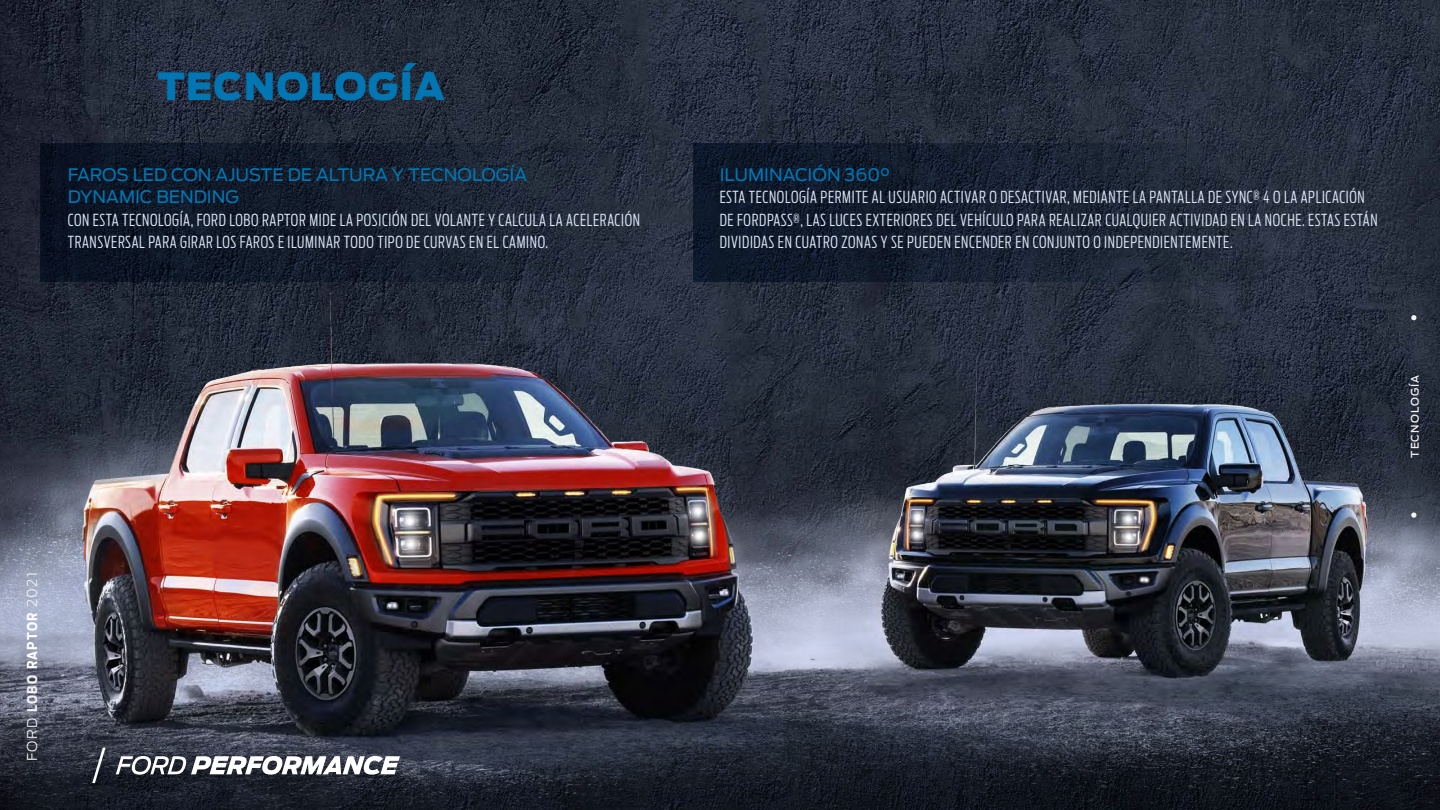
<style>
.page{position:relative;width:1440px;height:810px;background:#fff}
.page>*{position:absolute;margin:0;border:0;box-sizing:border-box;transform-origin:0 0}
.Titulo{font:37.5px "Ford Antenna Black";letter-spacing:.03em;color:#0276b3}
.Texto_de_Caja_azul{font:17.25px "Ford Antenna Regular";color:#0276b3}
.Paragraph_Style_1{font:300 16.5px/22.5px "Ford Antenna Extra Cond";letter-spacing:.04em;color:#dce6f6}
.Cuerpo{font:300 13.5px "Ford Antenna";letter-spacing:.1em;color:#f2f2f2}
.Cuerpo-2{font:500 10.5px "Ford Antenna";letter-spacing:.1em;color:#f2f2f2}
.s1{font-family:"Ford Antenna Cond Bold";font-weight:400}
.s2{font-family:"Ford Antenna Cond Bold";font-weight:400;color:#fff}
</style>
<div class="page">
<svg style="left:0;top:0;width:1440px;height:57px;background:#252c3a"></svg>
<img style="left:0;top:57px;width:1440px;height:753px">
<svg style="left:1411px;top:315px;width:5px;height:5px"></svg>
<svg style="left:1411px;top:512px;width:5px;height:6px"></svg>
<div style="left:89px;top:748px;width:319px;height:48px;background:#000;opacity:.3"></div>
<svg style="left:116px;top:756px;width:284px;height:19px"></svg>
<svg style="left:92px;top:748px;width:14px;height:35px"></svg>
<p class="Titulo" style="left:158px;top:51px;width:289px">TECNOLOGÍA</p>
<p class="Texto_de_Caja_azul" style="left:68px;top:159px;width:461px">FAROS LED CON AJUSTE DE ALTURA Y TECNOLOGÍA</p>
<p class="Texto_de_Caja_azul" style="left:68px;top:182px;width:173px">DYNAMIC BENDING</p>
<p class="Paragraph_Style_1" style="left:68px;top:206px;width:574px">CON ESTA TECNOLOGÍA, FORD LOBO RAPTOR MIDE LA POSICIÓN DEL VOLANTE Y CALCULA LA ACELERACIÓN</p>
<p class="Paragraph_Style_1" style="left:68px;top:229px;width:482px">TRANSVERSAL PARA GIRAR LOS FAROS E ILUMINAR TODO TIPO DE CURVAS EN EL CAMINO.</p>
<p class="Cuerpo" style="left:21px;top:761px;width:191px;rotate:-90deg">FORD <span class="s1">LOBO</span> <span class="s2">RAPTOR</span> 2021</p>
<p class="Texto_de_Caja_azul" style="left:720px;top:159px;width:172px">ILUMINACIÓN 360°</p>
<p class="Paragraph_Style_1" style="left:720px;top:184px;width:659px">ESTA TECNOLOGÍA PERMITE AL USUARIO ACTIVAR O DESACTIVAR, MEDIANTE LA PANTALLA DE SYNC® 4 O LA APLICACIÓN<br>DE FORDPASS®, LAS LUCES EXTERIORES DEL VEHÍCULO PARA REALIZAR CUALQUIER ACTIVIDAD EN LA NOCHE. ESTAS ESTÁN<br>DIVIDIDAS EN CUATRO ZONAS Y SE PUEDEN ENCENDER EN CONJUNTO O INDEPENDIENTEMENTE.</p>
<p class="Cuerpo-2" style="left:1406px;top:458px;width:84px;rotate:-90deg">TECNOLOGÍA</p>
</div>
